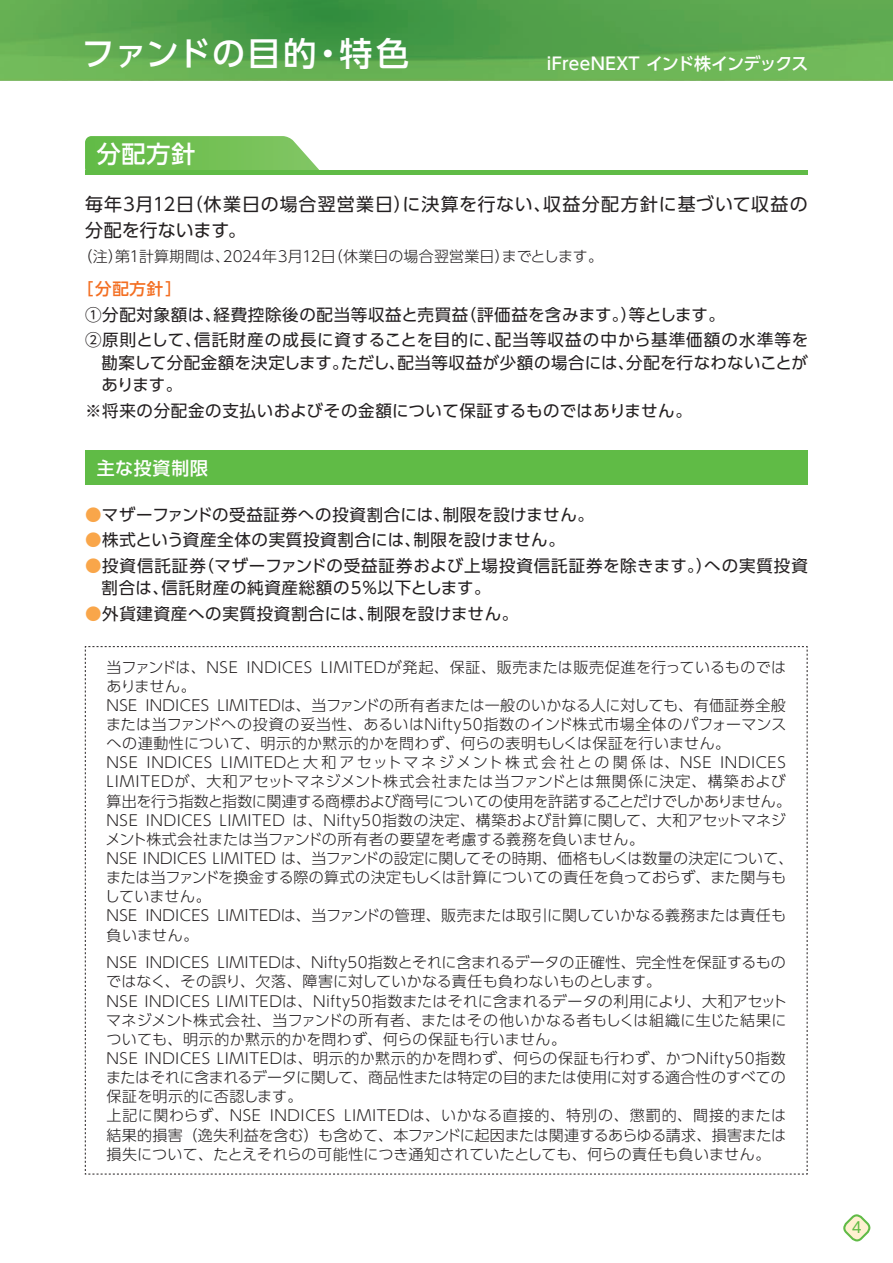
<style>
.page{position:relative;width:893px;height:1263px;background:#fff}
.page>*{position:absolute;margin:0;border:0;box-sizing:border-box;transform-origin:0 0}
.t1{font:500 33px "UD Shin Go Pro";letter-spacing:.05em;color:#fff}
.t2{font:500 24px "UD Shin Go Pro";color:#fff}
.t3{font:18px/25.5px "UD Shin Go Pro";letter-spacing:.045em;color:#231f20}
.t4{font:500 18px "UD Shin Go Pro";letter-spacing:.04em;color:#fff}
.t5{font:500 16.95px "UD Shin Go Pro";color:#fff}
.t6{font:16.5px/22.5px "UD Shin Go Pro";letter-spacing:.04em;color:#231f20}
.t7{font:16.5px/22.5px "UD Shin Go Pro";letter-spacing:.015em;color:#231f20}
.t8{font:500 16.5px "UD Shin Go Pro";color:#f36e21}
.t9{font:300 15px/19.2px "UD Shin Go Pro";letter-spacing:.02em;color:#231f20}
.t10{font:15px "UD Shin Go Pro";color:#60bb46}
.s1{color:#f9a64a}
</style>
<div class="page">
<img style="left:0;top:0;width:893px;height:81px">
<svg style="left:85px;top:136px;width:234px;height:34px;background:#7ac45e"></svg>
<hr style="left:85px;top:170px;width:723px;height:4px;background:#60bb46">
<svg style="left:843px;top:1214px;width:28px;height:28px"></svg>
<div style="left:85px;top:451px;width:723px;height:34px;background:#60bb46"></div>
<svg style="left:85px;top:646px;width:723px;height:529px"></svg>
<h1 class="t1" style="left:81px;top:26px;width:329px">ファンドの目的・特色</h1>
<h2 class="t2" style="left:97px;top:135px;width:100px">分配方針</h2>
<p class="t5" style="left:547px;top:50px;width:263px">iFreeNEXT インド株インデックス</p>
<p class="t3" style="left:85px;top:191px;width:724px">毎年3月12日（休業日の場合翌営業日）に決算を行ない、収益分配方針に基づいて収益の分配を行ないます。</p>
<p class="t9" style="left:78px;top:246px;width:527px">（注）第1計算期間は、2024年3月12日（休業日の場合翌営業日）までとします。</p>
<p class="t8" style="left:77px;top:275px;width:107px">［分配方針］</p>
<p class="t6" style="left:85px;top:301px;width:725px;line-height:25.5px">①分配対象額は、経費控除後の配当等収益と売買益（評価益を含みます。）等とします。<br>②原則として、信託財産の成長に資することを目的に、配当等収益の中から基準価額の水準等を</p>
<p class="t7" style="left:102px;top:351px;width:708px">勘案して分配金額を決定します。ただし、配当等収益が少額の場合には、分配を行なわないことがあります。</p>
<p class="t6" style="left:85px;top:399px;width:608px">※将来の分配金の支払いおよびその金額について保証するものではありません。</p>
<p class="t4" style="left:97px;top:453px;width:113px">主な投資制限</p>
<p class="t6" style="left:85px;top:503px;width:510px"><span class="s1">●</span>マザーファンドの受益証券への投資割合には、制限を設けません。</p>
<p class="t6" style="left:85px;top:528px;width:481px"><span class="s1">●</span>株式という資産全体の実質投資割合には、制限を設けません。</p>
<p class="t6" style="left:102px;top:553px;width:708px;text-indent:-16px"><span class="s1">●</span>投資信託証券（マザーファンドの受益証券および上場投資信託証券を除きます。）への実質投資割合は、信託財産の純資産総額の5％以下とします。</p>
<p class="t6" style="left:85px;top:601px;width:435px"><span class="s1">●</span>外貨建資産への実質投資割合には、制限を設けません。</p>
<p class="t9" style="left:105px;top:657px;width:690px">当ファンドは、NSE INDICES LIMITEDが発起、保証、販売または販売促進を行っているものではありません。<br>NSE INDICES LIMITEDは、当ファンドの所有者または一般のいかなる人に対しても、有価証券全般または当ファンドへの投資の妥当性、あるいはNifty50指数のインド株式市場全体のパフォーマンスへの連動性について、明示的か黙示的かを問わず、何らの表明もしくは保証を行いません。<br>NSE INDICES LIMITEDと大和アセットマネジメント株式会社との関係は、NSE INDICES LIMITEDが、大和アセットマネジメント株式会社または当ファンドとは無関係に決定、構築および算出を行う指数と指数に関連する商標および商号についての使用を許諾することだけでしかありません。NSE INDICES LIMITED は、Nifty50指数の決定、構築および計算に関して、大和アセットマネジメント株式会社または当ファンドの所有者の要望を考慮する義務を負いません。<br>NSE INDICES LIMITED は、当ファンドの設定に関してその時期、価格もしくは数量の決定について、または当ファンドを換金する際の算式の決定もしくは計算についての責任を負っておらず、また関与もしていません。<br>NSE INDICES LIMITEDは、当ファンドの管理、販売または取引に関していかなる義務または責任も負いません。</p>
<p class="t9" style="left:106px;top:952px;width:682px">NSE INDICES LIMITEDは、Nifty50指数とそれに含まれるデータの正確性、完全性を保証するものではなく、その誤り、欠落、障害に対していかなる責任も負わないものとします。<br>NSE INDICES LIMITEDは、Nifty50指数またはそれに含まれるデータの利用により、大和アセットマネジメント株式会社、当ファンドの所有者、またはその他いかなる者もしくは組織に生じた結果についても、明示的か黙示的かを問わず、何らの保証も行いません。<br>NSE INDICES LIMITEDは、明示的か黙示的かを問わず、何らの保証も行わず、かつNifty50指数またはそれに含まれるデータに関して、商品性または特定の目的または使用に対する適合性のすべての保証を明示的に否認します。<br>上記に関わらず、NSE INDICES LIMITEDは、いかなる直接的、特別の、懲罰的、間接的または結果的損害（逸失利益を含む）も含めて、本ファンドに起因または関連するあらゆる請求、損害または損失について、たとえそれらの可能性につき通知されていたとしても、何らの責任も負いません。</p>
<p class="t10" style="left:852px;top:1215px;width:11px">4</p>
</div>
